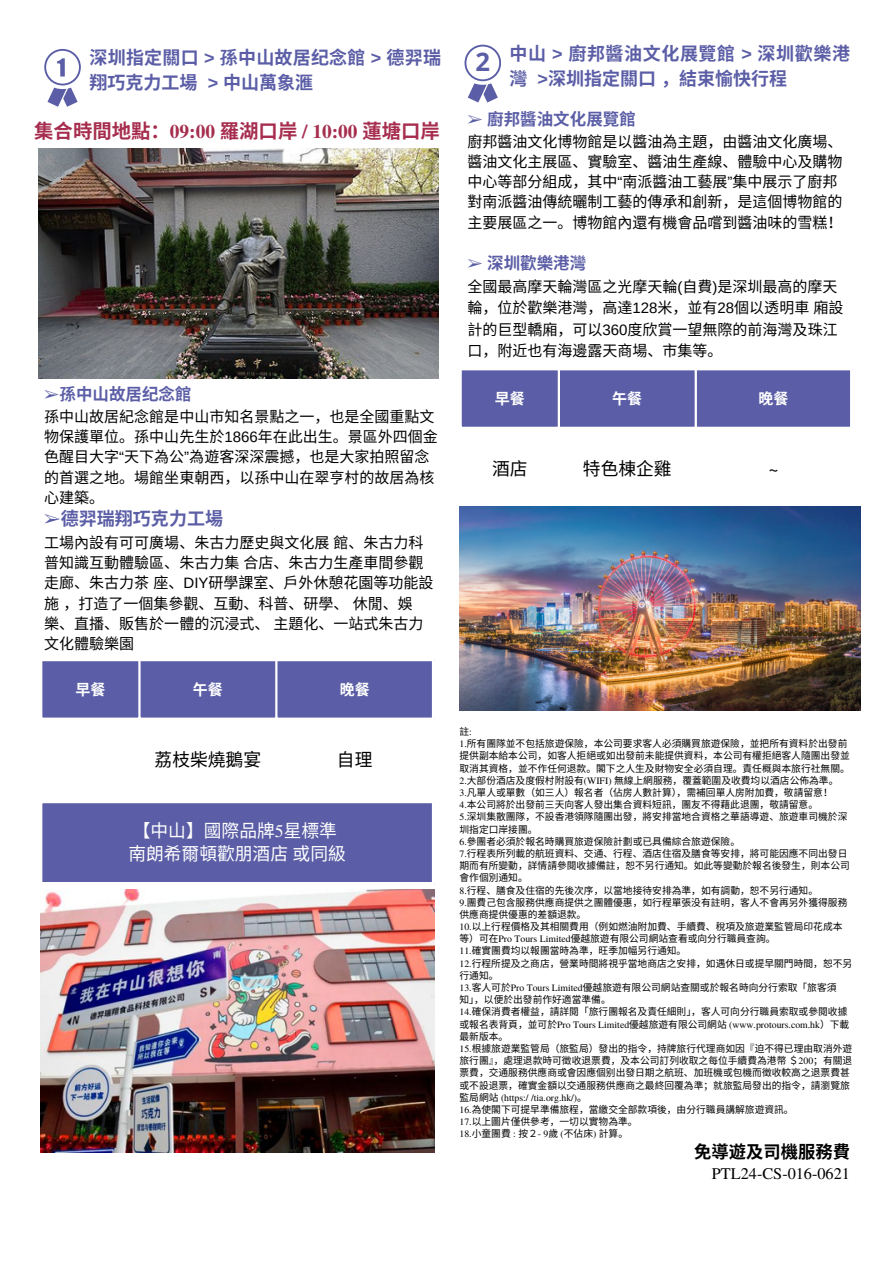
<style>
.page{position:relative;width:894px;height:1264px;background:#fff}
.page>*{position:absolute;margin:0;border:0;box-sizing:border-box;transform-origin:0 0}
.t1{font:700 25.5px "Noto Sans";color:#5b5ea6}
.t2{font:700 19.35px "Noto Sans CJ Ksc";color:#a62d4e}
.t3{font:700 18px/24.8px "Noto Sans CJ Ksc";letter-spacing:.01em;color:#5b5ea6}
.t4{font:700 18px/24.8px "Noto Sans CJ Ksc";letter-spacing:.035em;color:#5b5ea6}
.t5{font:17.7px "Noto Sans CJ Ksc";color:#fff}
.t6{font:17.7px "Noto Sans CJ Ksc";color:#000}
.t7{font:17.7px "Te X Gyre Termes";color:#000}
.t8{font:700 17.25px "Noto Sans CJ Ksc";color:#000}
.t9{font:700 16.5px "Noto Sans CJ Ksc";color:#5b5ea6}
.t10{font:16.2px "Te X Gyre Termes";color:#000}
.t11{font:15px/20.2px "Noto Sans CJ Ksc";color:#000}
.t12{font:700 15px "Noto Sans CJ Ksc";color:#fff}
.t13{font:9.75px/12.1px "Noto Sans CJ Ksc";color:#000}
.s1{font-family:"Arimo"}
.s2{font-family:"Te X Gyre Termes"}
.s3{font-family:"Free Serif";font-weight:400}
</style>
<div class="page">
<svg style="left:44px;top:49px;width:36px;height:57px"></svg>
<svg style="left:42px;top:661px;width:390px;height:221px;fill:#5b5ea6"></svg>
<hr style="left:138px;top:661px;width:2px;height:140px;background:#fff">
<hr style="left:275px;top:661px;width:2px;height:140px;background:#fff">
<hr style="left:40px;top:717px;width:394px;height:2px;background:#fff">
<hr style="left:40px;top:801px;width:394px;height:2px;background:#fff">
<svg style="left:464px;top:45px;width:36px;height:57px"></svg>
<div style="left:468px;top:48px;width:28px;height:28px;background:#fff;border-radius:50%"></div>
<div style="left:461px;top:370px;width:388px;height:57px;background:#5b5ea6"></div>
<hr style="left:557px;top:370px;width:3px;height:140px;background:#fff">
<hr style="left:694px;top:370px;width:2px;height:140px;background:#fff">
<img style="left:38px;top:149px;width:400px;height:229px">
<img style="left:40px;top:889px;width:394px;height:263px">
<img style="left:459px;top:506px;width:401px;height:205px">
<p class="t3" style="left:89px;top:44px;width:353px">深圳指定關口 <span class="s1">&gt;</span> 孫中山故居纪念館 <span class="s1">&gt;</span> 德羿瑞翔巧克力工場 <span class="s1">&gt;</span> 中山萬象滙</p>
<p class="t2" style="left:34px;top:115px;width:407px">集合時間地點：<span class="s2">09:00</span> 羅湖口岸 <span class="s2">/ 10:00</span> 蓮塘口岸</p>
<p class="t9" style="left:44px;top:381px;width:149px"><span class="s3">➢</span>孫中山故居纪念館</p>
<p class="t11" style="left:44px;top:405px;width:394px">孫中山故居紀念館是中山市知名景點之一，也是全國重點文物保護單位。孫中山先生於<span class="s1">1866</span>年在此出生。景區外四個金色醒目大字<span class="s1">“</span>天下為公<span class="s1">”</span>為遊客深深震撼，也是大家拍照留念的首選之地。場館坐東朝西，以孫中山在翠亨村的故居為核心建築。</p>
<p class="t3" style="left:44px;top:505px;width:180px"><span class="s3">➢</span>德羿瑞翔巧克力工場</p>
<p class="t11" style="left:44px;top:531px;width:391px">工場內設有可可廣場、朱古力歷史與文化展館、朱古力科普知識互動體驗區、朱古力集合店、朱古力生產車間參觀走廊、朱古力茶座、<span class="s1">DIY</span>研學課室、戶外休憩花園等功能設施，打造了一個集參觀、互動、科普、研學、休閒、娛<br>樂、直播、販售於一體的沉浸式、主題化、一站式朱古力文化體驗樂園</p>
<p class="t12" style="left:75px;top:677px;width:31px">早餐</p>
<h1 class="t12" style="left:193px;top:677px;width:31px">午餐</h1>
<p class="t12" style="left:339px;top:677px;width:31px">晚餐</p>
<h1 class="t6" style="left:155px;top:745px;width:108px">荔枝柴燒鵝宴</h1>
<p class="t6" style="left:337px;top:745px;width:37px">自理</p>
<h4 class="t5" style="left:133px;top:816px;width:205px">【中山】國際品牌<span class="s2">5</span>星標準</h4>
<p class="t5" style="left:128px;top:839px;width:219px">南朗希爾頓歡朋酒店或同級</p>
<p class="t1" style="left:475px;top:44px;width:16px">2</p>
<p class="t4" style="left:509px;top:40px;width:342px">中山 <span class="s1">&gt;</span> 廚邦醬油文化展覽館 <span class="s1">&gt;</span> 深圳歡樂港灣 <span class="s1">&gt;</span>深圳指定關口，結束愉快行程</p>
<p class="t9" style="left:467px;top:106px;width:170px"><span class="s3">➢</span> 廚邦醬油文化展覽館</p>
<p class="t11" style="left:467px;top:130px;width:376px">廚邦醬油文化博物館是以醬油為主題，由醬油文化廣場、醬油文化主展區、實驗室、醬油生產線、體驗中心及購物中心等部分組成，其中<span class="s1">“</span>南派醬油工藝展<span class="s1">”</span>集中展示了廚邦對南派醬油傳統曬制工藝的傳承和創新，是這個博物館的主要展區之一。博物館內還有機會品嚐到醬油味的雪糕！</p>
<p class="t9" style="left:467px;top:250px;width:120px"><span class="s3">➢</span> 深圳歡樂港灣</p>
<p class="t11" style="left:467px;top:275px;width:377px;line-height:21.3px">全國最高摩天輪灣區之光摩天輪<span class="s1">(</span>自費<span class="s1">)</span>是深圳最高的摩天輪，位於歡樂港灣，高達<span class="s1">128</span>米，並有<span class="s1">28</span>個以透明車廂設計的巨型轎廂，可以<span class="s1">360</span>度欣賞一望無際的前海灣及珠江口，附近也有海邊露天商場、市集等。</p>
<p class="t12" style="left:494px;top:387px;width:31px">早餐</p>
<p class="t12" style="left:612px;top:387px;width:31px">午餐</p>
<p class="t12" style="left:758px;top:387px;width:31px">晚餐</p>
<p class="t6" style="left:492px;top:454px;width:37px">酒店</p>
<p class="t6" style="left:582px;top:454px;width:90px">特色棟企雞</p>
<p class="t7" style="left:768px;top:456px;width:11px">~</p>
<h1 class="t13" style="left:459px;top:724px;width:14px">註<span class="s2">:</span></h1>
<h5 class="t13" style="left:459px;top:737px;width:392px"><span class="s2">1.</span>所有團隊並不包括旅遊保險，本公司要求客人必須購買旅遊保險，並把所有資料於出發前提供副本給本公司，如客人拒絕或如出發前未能提供資料，本公司有權拒絕客人隨團出發並取消其資格，並不作任何退款。閣下之人生及財物安全必須自理。責任概與本旅行社無關。</h5>
<h5 class="t13" style="left:459px;top:773px;width:380px"><span class="s2">2.</span>大部份酒店及度假村附設有<span class="s2">(WIFI)</span> 無線上網服務，覆蓋範圍及收費均以酒店公佈為準。</h5>
<p class="t13" style="left:459px;top:785px;width:374px"><span class="s2">3.</span>凡單人或單數（如三人）報名者（佔房人數計算），需補回單人房附加費，敬請留意！</p>
<p class="t13" style="left:459px;top:798px;width:360px"><span class="s2">4.</span>本公司將於出發前三天向客人發出集合資料短訊，團友不得藉此退團，敬請留意。</p>
<p class="t13" style="left:459px;top:810px;width:389px"><span class="s2">5.</span>深圳集散團隊，不設香港領隊隨團出發，將安排當地合資格之華語導遊、旅遊車司機於深圳指定口岸接團。</p>
<p class="t13" style="left:459px;top:834px;width:282px"><span class="s2">6.</span>參團者必須於報名時購買旅遊保險計劃或已具備綜合旅遊保險。</p>
<p class="t13" style="left:459px;top:846px;width:392px"><span class="s2">7.</span>行程表所列載的航班資料、交通、行程、酒店住宿及膳食等安排，將可能因應不同出發日期而有所變動，詳情請參閱收據備註，恕不另行通知。如此等變動於報名後發生，則本公司會作個別通知。</p>
<p class="t13" style="left:459px;top:883px;width:360px"><span class="s2">8.</span>行程、膳食及住宿的先後次序，以當地接待安排為準，如有調動，恕不另行通知。</p>
<p class="t13" style="left:459px;top:895px;width:389px"><span class="s2">9.</span>團費己包含服務供應商提供之團體優惠，如行程單張没有註明，客人不會再另外獲得服務供應商提供優惠的差額退款。</p>
<p class="t13" style="left:459px;top:919px;width:384px"><span class="s2">10.</span>以上行程價格及其相關費用（例如燃油附加費、手續費、稅項及旅遊業監管局印花成本等）可在<span class="s2">Pro Tours Limited</span>優越旅遊有限公司網站查看或向分行職員查詢。</p>
<p class="t13" style="left:459px;top:944px;width:228px"><span class="s2">11.</span>確實團費均以報團當時為準，旺季加幅另行通知。</p>
<p class="t13" style="left:459px;top:956px;width:394px"><span class="s2">12.</span>行程所提及之商店，營業時間將視乎當地商店之安排，如遇休日或提早關門時間，恕不另行通知。</p>
<p class="t13" style="left:459px;top:980px;width:378px"><span class="s2">13.</span>客人可於<span class="s2">Pro Tours Limited</span>優越旅遊有限公司網站查關或於報名時向分行索取「旅客須知」，以便於出發前作好適當準備。</p>
<p class="t13" style="left:459px;top:1005px;width:391px"><span class="s2">14.</span>確保消費者權益，請詳閱「旅行團報名及責任細則」，客人可向分行職員索取或參閱收據或報名表背頁，並可於<span class="s2">Pro Tours Limited</span>優越旅遊有限公司網站 <span class="s2">(www.protours.com.hk</span>）下載最新版本。</p>
<p class="t13" style="left:459px;top:1041px;width:394px"><span class="s2">15.</span>根據旅遊業監管局（旅監局）發出的指令，持牌旅行代理商如因『迫不得已理由取消外遊旅行團』，處理退款時可徵收退票費，及本公司訂列收取之每位手續費為港幣＄<span class="s2">200</span>；有關退票費，交通服務供應商或會因應個别出發日期之航班、加班機或包機而徵收較高之退票費甚或不設退票，確實金額以交通服務供應商之最終回覆為準；就旅監局發出的指令，請瀏覽旅監局網站 <span class="s2">(https:/ /tia.org.hk/)</span>。</p>
<p class="t13" style="left:459px;top:1102px;width:335px"><span class="s2">16.</span>為使閣下可提早準備旅程，當繳交全部款項後，由分行職員講解旅遊資訊。</p>
<p class="t13" style="left:459px;top:1114px;width:179px"><span class="s2">17.</span>以上圖片僅供參考，一切以實物為準。</p>
<p class="t13" style="left:459px;top:1127px;width:170px"><span class="s2">18.</span>小童團費 <span class="s2">:</span> 按２<span class="s2">- 9</span>歲 <span class="s2">(</span>不佔床<span class="s2">)</span> 計算。</p>
<p class="t8" style="left:694px;top:1138px;width:157px">免導遊及司機服務費</p>
<p class="t10" style="left:711px;top:1161px;width:139px">PTL24-CS-016-0621</p>
</div>
